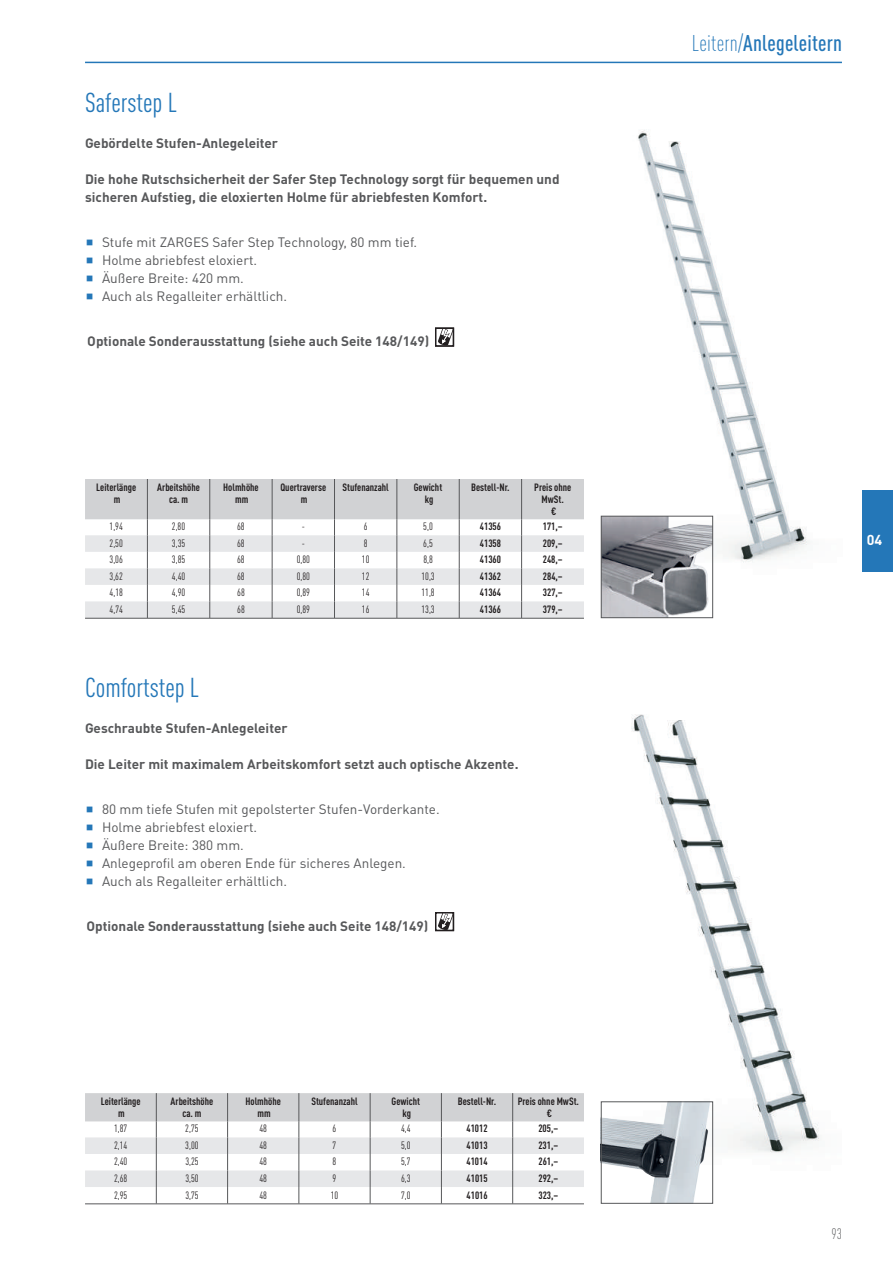
<style>
.page{position:relative;width:893px;height:1263px;background:#fff}
.page>*{position:absolute;margin:0;border:0;box-sizing:border-box;transform-origin:0 0}
.t1{font:condensed 27px "DIN Pro";color:#2477b8}
.t2{font:500 condensed 22.5px "DIN Pro";letter-spacing:.01em;color:#2477b8}
.t3{font:300 condensed 15px "DIN Pro";color:#57585a}
.t4{font:700 14.25px "DIN Pro";color:#fff}
.t5{font:700 13.5px/18px "DIN Pro";color:#57585a}
.t6{font:13.5px/18px "DIN Pro";color:#57585a}
.t7{font:700 condensed 10.5px/12px "DIN Pro";color:#231f20;text-align:center}
.t8{font:condensed 10.5px "DIN Pro";color:#231f20}
.s1{font-weight:300}
</style>
<div class="page">
<hr style="left:85px;top:62px;width:757px;height:1px;background:#2477b8">
<div style="left:862px;top:490px;width:31px;height:81px;background:#2477b8"></div>
<img style="left:631px;top:714px;width:188px;height:468px">
<img style="left:601px;top:130px;width:208px;height:446px">
<svg style="left:438px;top:330px;width:13px;height:14px"></svg>
<div style="left:435px;top:327px;width:19px;height:20px;border:2px solid #231f20"></div>
<svg style="left:85px;top:479px;width:499px;height:139px"></svg>
<hr style="left:85px;top:618px;width:499px;height:1px;background:#57585a">
<img style="left:603px;top:518px;width:108px;height:98px">
<div style="left:601px;top:516px;width:112px;height:102px;border:1px solid #57585a"></div>
<svg style="left:438px;top:915px;width:13px;height:13px"></svg>
<div style="left:435px;top:912px;width:19px;height:19px;border:2px solid #231f20"></div>
<svg style="left:85px;top:1093px;width:499px;height:110px"></svg>
<hr style="left:85px;top:1203px;width:499px;height:1px;background:#57585a">
<img style="left:603px;top:1103px;width:108px;height:98px">
<div style="left:601px;top:1101px;width:112px;height:102px;border:1px solid #57585a"></div>
<h1 class="t1" style="left:85px;top:87px;width:93px">Saferstep L</h1>
<p class="t5" style="left:85px;top:134px;width:195px">Gebördelte Stufen-Anlegeleiter</p>
<p class="t5" style="left:85px;top:170px;width:476px">Die hohe Rutschsicherheit der Safer Step Technology sorgt für bequemen und sicheren Aufstieg, die eloxierten Holme für abriebfesten Komfort.</p>
<p class="t6" style="left:102px;top:233px;width:317px">Stufe mit ZARGES Safer Step Technology, 80 mm tief.<br>Holme abriebfest eloxiert.<br>Äußere Breite: 420 mm.<br>Auch als Regalleiter erhältlich.</p>
<p class="t5" style="left:87px;top:332px;width:343px">Optionale Sonderausstattung (siehe auch Seite 148/149)</p>
<p class="t7" style="left:96px;top:481px;width:42px">Leiterlänge m</p>
<p class="t7" style="left:157px;top:481px;width:44px">Arbeitshöhe ca. m</p>
<p class="t7" style="left:223px;top:481px;width:37px">Holmhöhe mm</p>
<p class="t7" style="left:280px;top:481px;width:47px">Quertraverse m</p>
<p class="t7" style="left:343px;top:481px;width:48px">Stufenanzahl</p>
<p class="t7" style="left:414px;top:481px;width:30px">Gewicht kg</p>
<p class="t7" style="left:471px;top:481px;width:40px">Bestell-Nr.</p>
<p class="t7" style="left:534px;top:481px;width:39px">Preis ohne<br>MwSt.<br>€</p>
<p class="t8" style="left:110px;top:520px;width:15px">1,94</p>
<p class="t8" style="left:172px;top:520px;width:15px">2,80</p>
<p class="t8" style="left:237px;top:520px;width:9px">68</p>
<p class="t8" style="left:302px;top:520px;width:5px">-</p>
<p class="t8" style="left:364px;top:520px;width:5px">6</p>
<p class="t8" style="left:423px;top:520px;width:11px">5,0</p>
<p class="t7" style="left:480px;top:520px;width:23px">41356</p>
<p class="t7" style="left:543px;top:520px;width:21px">171,–</p>
<p class="t8" style="left:110px;top:537px;width:15px">2,50</p>
<p class="t8" style="left:172px;top:537px;width:15px">3,35</p>
<p class="t8" style="left:237px;top:537px;width:9px">68</p>
<p class="t8" style="left:302px;top:537px;width:5px">-</p>
<p class="t8" style="left:364px;top:537px;width:5px">8</p>
<p class="t8" style="left:423px;top:537px;width:11px">6,5</p>
<p class="t7" style="left:480px;top:537px;width:23px">41358</p>
<p class="t7" style="left:543px;top:537px;width:21px">209,–</p>
<p class="t8" style="left:110px;top:554px;width:15px">3,06</p>
<p class="t8" style="left:172px;top:554px;width:15px">3,85</p>
<p class="t8" style="left:237px;top:554px;width:9px">68</p>
<p class="t8" style="left:297px;top:554px;width:15px">0,80</p>
<p class="t8" style="left:362px;top:554px;width:9px">10</p>
<p class="t8" style="left:423px;top:554px;width:11px">8,8</p>
<p class="t7" style="left:480px;top:553px;width:23px">41360</p>
<p class="t7" style="left:543px;top:553px;width:21px">248,–</p>
<p class="t8" style="left:110px;top:570px;width:15px">3,62</p>
<p class="t8" style="left:172px;top:570px;width:15px">4,40</p>
<p class="t8" style="left:237px;top:570px;width:9px">68</p>
<p class="t8" style="left:297px;top:570px;width:15px">0,80</p>
<p class="t8" style="left:362px;top:570px;width:9px">12</p>
<p class="t8" style="left:421px;top:570px;width:15px">10,3</p>
<p class="t7" style="left:480px;top:570px;width:23px">41362</p>
<p class="t7" style="left:543px;top:570px;width:21px">284,–</p>
<p class="t8" style="left:110px;top:587px;width:15px">4,18</p>
<p class="t8" style="left:172px;top:587px;width:15px">4,90</p>
<p class="t8" style="left:237px;top:587px;width:9px">68</p>
<p class="t8" style="left:297px;top:587px;width:15px">0,89</p>
<p class="t8" style="left:362px;top:587px;width:9px">14</p>
<p class="t8" style="left:421px;top:587px;width:15px">11,8</p>
<p class="t7" style="left:480px;top:586px;width:23px">41364</p>
<p class="t7" style="left:543px;top:586px;width:21px">327,–</p>
<p class="t8" style="left:110px;top:603px;width:15px">4,74</p>
<p class="t8" style="left:172px;top:603px;width:15px">5,45</p>
<p class="t8" style="left:237px;top:603px;width:9px">68</p>
<p class="t8" style="left:297px;top:603px;width:15px">0,89</p>
<p class="t8" style="left:362px;top:603px;width:9px">16</p>
<p class="t8" style="left:421px;top:603px;width:15px">13,3</p>
<p class="t7" style="left:480px;top:603px;width:23px">41366</p>
<p class="t7" style="left:543px;top:603px;width:21px">379,–</p>
<h1 class="t1" style="left:85px;top:672px;width:115px">Comfortstep L</h1>
<p class="t5" style="left:85px;top:719px;width:204px">Geschraubte Stufen-Anlegeleiter</p>
<p class="t5" style="left:85px;top:755px;width:435px">Die Leiter mit maximalem Arbeitskomfort setzt auch optische Akzente.</p>
<p class="t6" style="left:102px;top:800px;width:339px">80 mm tiefe Stufen mit gepolsterter Stufen-Vorderkante.<br>Holme abriebfest eloxiert.<br>Äußere Breite: 380 mm.<br>Anlegeprofil am oberen Ende für sicheres Anlegen.<br>Auch als Regalleiter erhältlich.</p>
<p class="t5" style="left:87px;top:917px;width:343px">Optionale Sonderausstattung (siehe auch Seite 148/149)</p>
<p class="t7" style="left:101px;top:1095px;width:42px">Leiterlänge m</p>
<p class="t7" style="left:171px;top:1095px;width:44px">Arbeitshöhe ca. m</p>
<p class="t7" style="left:245px;top:1095px;width:37px">Holmhöhe mm</p>
<p class="t7" style="left:311px;top:1095px;width:48px">Stufenanzahl</p>
<p class="t7" style="left:392px;top:1095px;width:30px">Gewicht kg</p>
<p class="t7" style="left:458px;top:1095px;width:40px">Bestell-Nr.</p>
<p class="t7" style="left:518px;top:1095px;width:63px">Preis ohne MwSt. €</p>
<p class="t8" style="left:114px;top:1122px;width:15px">1,87</p>
<p class="t8" style="left:185px;top:1122px;width:15px">2,75</p>
<p class="t8" style="left:259px;top:1122px;width:9px">48</p>
<p class="t8" style="left:333px;top:1122px;width:5px">6</p>
<p class="t8" style="left:401px;top:1122px;width:11px">4,4</p>
<p class="t7" style="left:467px;top:1122px;width:23px">41012</p>
<p class="t7" style="left:538px;top:1122px;width:21px">205,–</p>
<p class="t8" style="left:114px;top:1139px;width:15px">2,14</p>
<p class="t8" style="left:185px;top:1139px;width:15px">3,00</p>
<p class="t8" style="left:259px;top:1139px;width:9px">48</p>
<p class="t8" style="left:333px;top:1139px;width:5px">7</p>
<p class="t8" style="left:401px;top:1139px;width:11px">5,0</p>
<p class="t7" style="left:467px;top:1139px;width:23px">41013</p>
<p class="t7" style="left:538px;top:1139px;width:21px">231,–</p>
<p class="t8" style="left:114px;top:1156px;width:15px">2,40</p>
<p class="t8" style="left:185px;top:1156px;width:15px">3,25</p>
<p class="t8" style="left:259px;top:1156px;width:9px">48</p>
<p class="t8" style="left:333px;top:1156px;width:5px">8</p>
<p class="t8" style="left:401px;top:1156px;width:11px">5,7</p>
<p class="t7" style="left:467px;top:1155px;width:23px">41014</p>
<p class="t7" style="left:538px;top:1155px;width:21px">261,–</p>
<p class="t8" style="left:114px;top:1172px;width:15px">2,68</p>
<p class="t8" style="left:185px;top:1172px;width:15px">3,50</p>
<p class="t8" style="left:259px;top:1172px;width:9px">48</p>
<p class="t8" style="left:333px;top:1172px;width:5px">9</p>
<p class="t8" style="left:401px;top:1172px;width:11px">6,3</p>
<p class="t7" style="left:467px;top:1172px;width:23px">41015</p>
<p class="t7" style="left:538px;top:1172px;width:21px">292,–</p>
<p class="t8" style="left:114px;top:1189px;width:15px">2,95</p>
<p class="t8" style="left:185px;top:1189px;width:15px">3,75</p>
<p class="t8" style="left:259px;top:1189px;width:9px">48</p>
<p class="t8" style="left:331px;top:1189px;width:9px">10</p>
<p class="t8" style="left:401px;top:1189px;width:11px">7,0</p>
<p class="t7" style="left:467px;top:1189px;width:23px">41016</p>
<p class="t7" style="left:538px;top:1189px;width:21px">323,–</p>
<h2 class="t2" style="left:692px;top:26px;width:152px"><span class="s1">Leitern/</span>Anlegeleitern</h2>
<p class="t4" style="left:867px;top:530px;width:17px">04</p>
<p class="t3" style="left:831px;top:1223px;width:12px">93</p>
</div>
